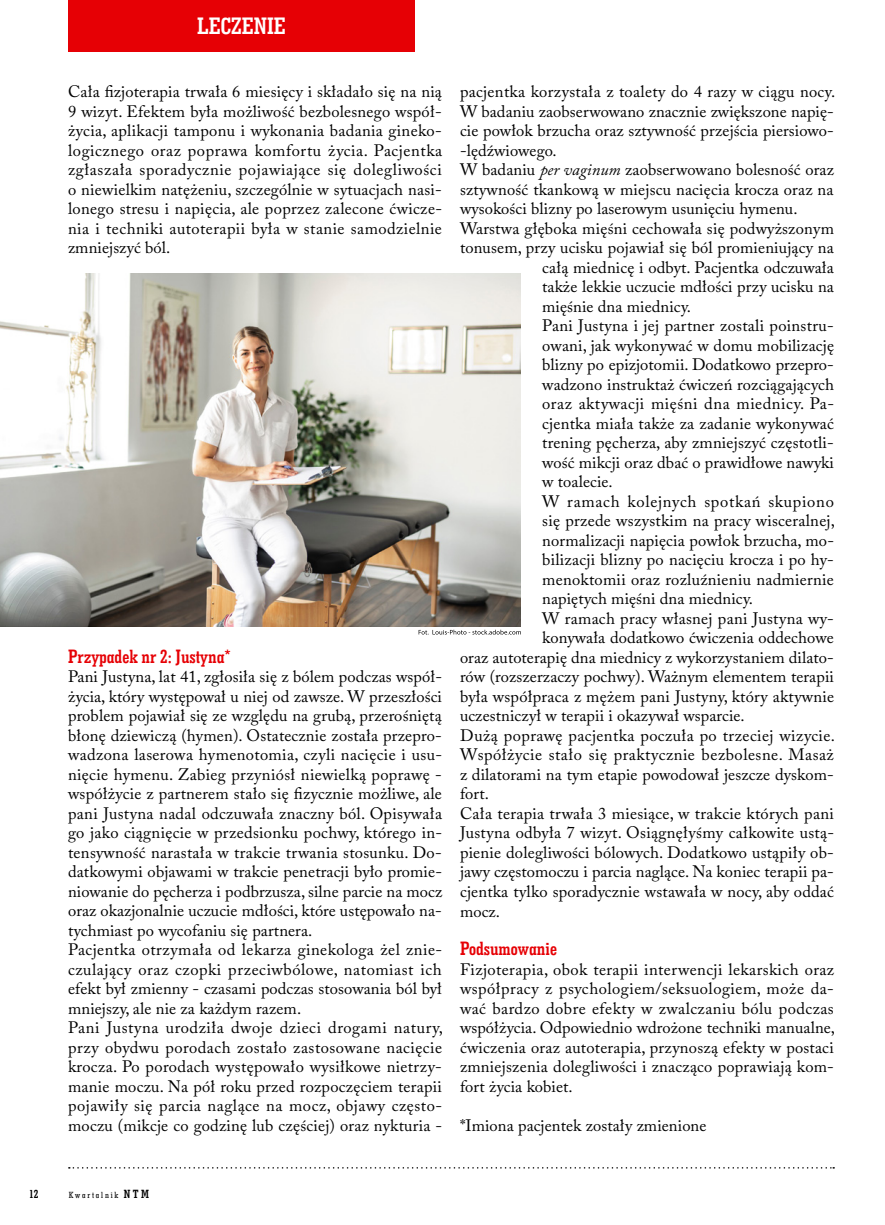
<style>
.page{position:relative;width:885px;height:1225px;background:#fff}
.page>*{position:absolute;margin:0;border:0;box-sizing:border-box;transform-origin:0 0}
.t1{font:24px "Geo Slab 703 Bd Cn EU Normal";color:#fff}
.t2{font:19.5px "Geo Slab 703 Bd Cn EU Normal";color:#e60005}
.t3{font:16.5px/19.5px "Adobe Caslon Pro";letter-spacing:.01em;color:#000;text-align:justify}
.t4{font:16.5px "Adobe Caslon Pro";letter-spacing:.03em;color:#000}
.t5{font:16.5px "Adobe Caslon Pro";letter-spacing:.045em;color:#000}
.t6{font:12px "Geo Slab 703 Bd Cn EU Normal";color:#000}
.t7{font:9px "Geo Slab 703 Md Cn EU Normal";letter-spacing:.2em;color:#000}
.s1{font-style:italic}
.s2{font-family:"Geo Slab 703 Bd Cn EU Normal";font-size:12px}
</style>
<div class="page">
<svg style="left:69px;top:1167px;width:765px;height:1px"></svg>
<div style="left:68px;top:0;width:347px;height:51px;background:#e60005"></div>
<img style="left:0;top:274px;width:521px;height:352px">
<svg style="left:418px;top:629px;width:103px;height:5px"></svg>
<h1 class="t1" style="left:197px;top:11px;width:90px">LECZENIE</h1>
<p class="t3" style="left:68px;top:82px;width:375px">Cała fizjoterapia trwała 6 miesięcy i składało się na nią 9 wizyt. Efektem była możliwość bezbolesnego współ&shy;życia, aplikacji tamponu i wykonania badania gineko&shy;logicznego oraz poprawa komfortu życia. Pacjentka zgłaszała sporadycznie pojawiające się dolegliwości o niewielkim natężeniu, szczególnie w sytuacjach nasi&shy;lonego stresu i napięcia, ale poprzez zalecone ćwicze&shy;nia i techniki autoterapii była w stanie samodzielnie zmniejszyć ból.</p>
<p class="t2" style="left:68px;top:644px;width:164px">Przypadek nr 2: Justyna*</p>
<p class="t3" style="left:68px;top:667px;width:376px;text-align:left">Pani Justyna, lat 41, zgłosiła się z bólem podczas współ&shy;życia, który występował u niej od zawsze. W przeszłości problem pojawiał się ze względu na grubą, przerośniętą błonę dziewiczą (hymen). Ostatecznie została przepro&shy;wadzona laserowa hymenotomia, czyli nacięcie i usu&shy;nięcie hymenu. Zabieg przyniósł niewielką poprawę - współżycie z partnerem stało się fizycznie możliwe, ale pani Justyna nadal odczuwała znaczny ból. Opisywała go jako ciągnięcie w przedsionku pochwy, którego in&shy;tensywność narastała w trakcie trwania stosunku. Do&shy;datkowymi objawami w trakcie penetracji było promie&shy;niowanie do pęcherza i podbrzusza, silne parcie na mocz oraz okazjonalnie uczucie mdłości, które ustępowało na&shy;tychmiast po wycofaniu się partnera.<br>Pacjentka otrzymała od lekarza ginekologa żel znie&shy;czulający oraz czopki przeciwbólowe, natomiast ich efekt był zmienny - czasami podczas stosowania ból był mniejszy, ale nie za każdym razem.<br>Pani Justyna urodziła dwoje dzieci drogami natury, przy obydwu porodach zostało zastosowane nacięcie krocza. Po porodach występowało wysiłkowe nietrzy&shy;manie moczu. Na pół roku przed rozpoczęciem terapii pojawiły się parcia naglące na mocz, objawy często&shy;moczu (mikcje co godzinę lub częściej) oraz nykturia -</p>
<p class="t3" style="left:460px;top:82px;width:377px">pacjentka korzystała z toalety do 4 razy w ciągu nocy.</p>
<p class="t3" style="left:460px;top:101px;width:375px">W badaniu zaobserwowano znacznie zwiększone napię-</p>
<p class="t3" style="left:460px;top:121px;width:375px">cie powłok brzucha oraz sztywność przejścia piersiowo-</p>
<p class="t3" style="left:460px;top:140px;width:98px">-lędźwiowego.</p>
<p class="t3" style="left:460px;top:160px;width:375px">W badaniu <span class="s1">per vaginum</span> zaobserwowano bolesność oraz</p>
<p class="t3" style="left:460px;top:179px;width:375px">sztywność tkankową w miejscu nacięcia krocza oraz na</p>
<p class="t3" style="left:460px;top:199px;width:339px">wysokości blizny po laserowym usunięciu hymenu.</p>
<p class="t3" style="left:460px;top:218px;width:375px">Warstwa głęboka mięśni cechowała się podwyższonym</p>
<p class="t3" style="left:460px;top:238px;width:375px">tonusem, przy ucisku pojawiał się ból promieniujący na</p>
<p class="t3" style="left:542px;top:257px;width:293px">całą miednicę i odbyt. Pacjentka odczuwała</p>
<p class="t3" style="left:542px;top:277px;width:293px">także lekkie uczucie mdłości przy ucisku na</p>
<p class="t3" style="left:542px;top:296px;width:150px">mięśnie dna miednicy.</p>
<p class="t3" style="left:542px;top:316px;width:293px">Pani Justyna i jej partner zostali poinstru-</p>
<p class="t3" style="left:542px;top:335px;width:293px">owani, jak wykonywać w domu mobilizację</p>
<p class="t3" style="left:542px;top:355px;width:293px">blizny po epizjotomii. Dodatkowo przepro-</p>
<p class="t3" style="left:542px;top:374px;width:293px">wadzono instruktaż ćwiczeń rozciągających</p>
<p class="t4" style="left:542px;top:394px;width:293px">oraz aktywacji mięśni dna miednicy. Pa-</p>
<p class="t3" style="left:542px;top:413px;width:293px">cjentka miała także za zadanie wykonywać</p>
<p class="t3" style="left:542px;top:433px;width:293px">trening pęcherza, aby zmniejszyć częstotli-</p>
<p class="t3" style="left:542px;top:452px;width:293px">wość mikcji oraz dbać o prawidłowe nawyki</p>
<p class="t3" style="left:542px;top:472px;width:72px">w toalecie.</p>
<p class="t5" style="left:542px;top:491px;width:293px">W ramach kolejnych spotkań skupiono</p>
<p class="t3" style="left:542px;top:511px;width:294px">się przede wszystkim na pracy wisceralnej,</p>
<p class="t3" style="left:542px;top:530px;width:293px">normalizacji napięcia powłok brzucha, mo-</p>
<p class="t3" style="left:542px;top:550px;width:293px">bilizacji blizny po nacięciu krocza i po hy-</p>
<p class="t3" style="left:542px;top:569px;width:293px">menoktomii oraz rozluźnieniu nadmiernie</p>
<p class="t3" style="left:542px;top:589px;width:212px">napiętych mięśni dna miednicy.</p>
<p class="t3" style="left:542px;top:608px;width:293px">W ramach pracy własnej pani Justyna wy-</p>
<p class="t3" style="left:542px;top:628px;width:293px">konywała dodatkowo ćwiczenia oddechowe</p>
<p class="t3" style="left:460px;top:647px;width:375px">oraz autoterapię dna miednicy z wykorzystaniem dilato-</p>
<p class="t3" style="left:460px;top:667px;width:375px">rów (rozszerzaczy pochwy). Ważnym elementem terapii</p>
<p class="t3" style="left:460px;top:686px;width:375px">była współpraca z mężem pani Justyny, który aktywnie</p>
<p class="t3" style="left:460px;top:706px;width:286px">uczestniczył w terapii i okazywał wsparcie.</p>
<p class="t3" style="left:460px;top:725px;width:376px">Dużą poprawę pacjentka poczuła po trzeciej wizycie.</p>
<p class="t4" style="left:460px;top:745px;width:375px">Współżycie stało się praktycznie bezbolesne. Masaż</p>
<p class="t3" style="left:460px;top:764px;width:375px">z dilatorami na tym etapie powodował jeszcze dyskom-</p>
<p class="t3" style="left:460px;top:784px;width:31px">fort.</p>
<p class="t3" style="left:460px;top:803px;width:375px">Cała terapia trwała 3 miesiące, w trakcie których pani</p>
<p class="t3" style="left:460px;top:823px;width:375px">Justyna odbyła 7 wizyt. Osiągnęłyśmy całkowite ustą-</p>
<p class="t3" style="left:460px;top:842px;width:375px">pienie dolegliwości bólowych. Dodatkowo ustąpiły ob-</p>
<p class="t3" style="left:460px;top:862px;width:375px">jawy częstomoczu i parcia naglące. Na koniec terapii pa-</p>
<p class="t3" style="left:460px;top:881px;width:375px">cjentka tylko sporadycznie wstawała w nocy, aby oddać</p>
<p class="t3" style="left:460px;top:901px;width:41px">mocz.</p>
<p class="t2" style="left:460px;top:936px;width:98px">Podsumowanie</p>
<p class="t3" style="left:460px;top:959px;width:376px">Fizjoterapia, obok terapii interwencji lekarskich oraz współpracy z psychologiem/seksuologiem, może da&shy;wać bardzo dobre efekty w zwalczaniu bólu podczas współżycia. Odpowiednio wdrożone techniki manualne, ćwiczenia oraz autoterapia, przynoszą efekty w postaci zmniejszenia dolegliwości i znacząco poprawiają kom&shy;fort życia kobiet.</p>
<p class="t3" style="left:460px;top:1115px;width:248px">*Imiona pacjentek zostały zmienione</p>
<p class="t6" style="left:29px;top:1186px;width:11px">12</p>
<p class="t7" style="left:69px;top:1189px;width:82px">Kwartalnik <span class="s2">NTM</span></p>
</div>
